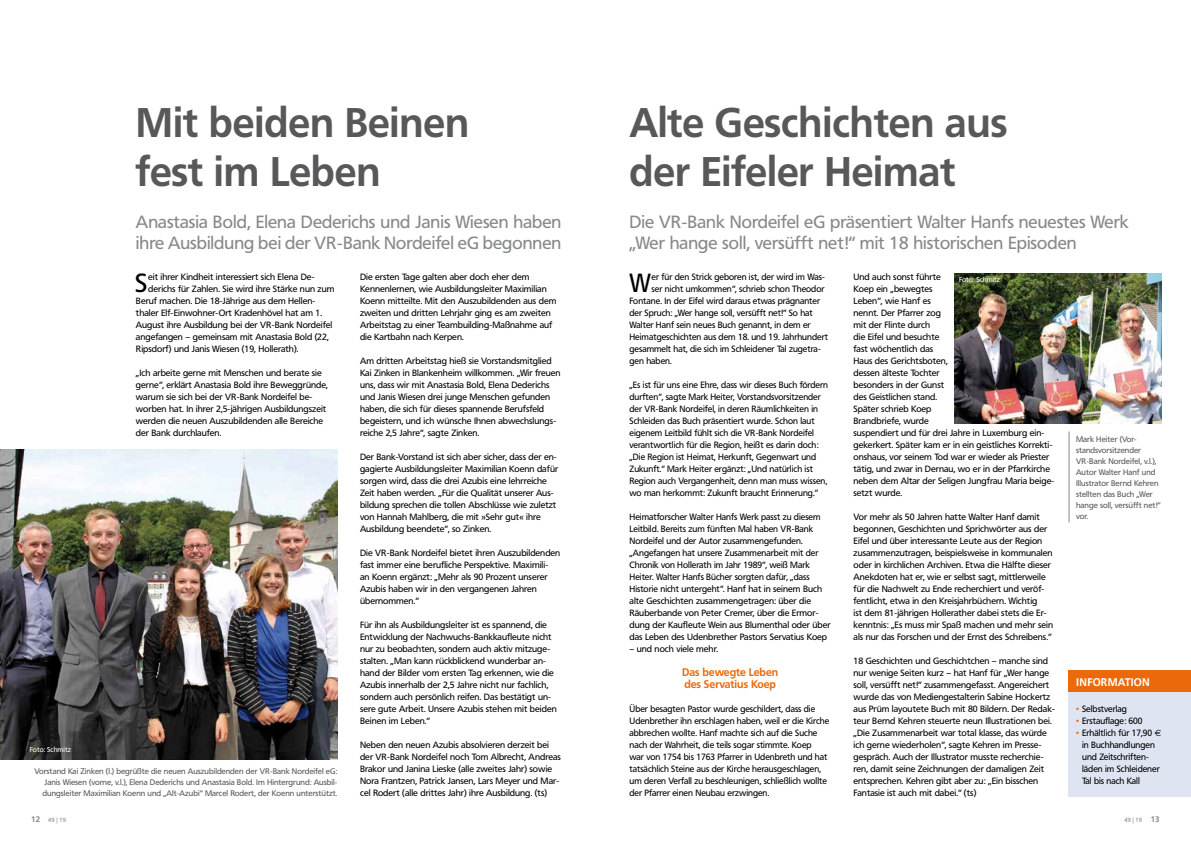
<style>
.page{position:relative;width:1191px;height:842px;background:#fff}
.page>*{position:absolute;margin:0;border:0;box-sizing:border-box;transform-origin:0 0}
.t1{font:700 41px/49.2px "Frutiger VR";color:#58585a}
.t2{font:26px "Frutiger VR";color:#000}
.t3{font:17.5px/21px "Frutiger VR";color:#87888a}
.t4{font:700 11px/12px "Frutiger VR";color:#eb690b}
.t5{font:700 11px "Frutiger VR";letter-spacing:.02em;color:#fff}
.t6{font:9px/12px "Frutiger VR";color:#000}
.t7{font:8px/11px "Frutiger VR";color:#58585a;text-align:justify}
.t8{font:7px "Frutiger VR";color:#fff}
.t9{font:6px "Frutiger VR";color:#87888a}
.s1{color:#eb690b}
.s2{font-family:"Euro Sans"}
.s3{font-weight:700;font-size:8px}
</style>
<div class="page">
<img style="left:0;top:449px;width:337px;height:310px">
<img style="left:954px;top:274px;width:207px;height:150px">
<hr style="left:1068px;top:431px;width:1px;height:91px;background:#87888a">
<div style="left:1068px;top:676px;width:123px;height:121px;background:#dfe4f2"></div>
<div style="left:1068px;top:670px;width:123px;height:22px;background:#eb690b"></div>
<h1 class="t1" style="left:136px;top:98px;width:335px">Mit beiden Beinen fest im Leben</h1>
<h3 class="t3" style="left:136px;top:212px;width:427px">Anastasia Bold, Elena Dederichs und Janis Wiesen haben ihre Ausbildung bei der VR-Bank Nordeifel eG begonnen</h3>
<h2 class="t2" style="left:135px;top:268px;width:14px">S</h2>
<p class="t6" style="left:148px;top:271px;width:168px">eit ihrer Kindheit interessiert sich Elena De-</p>
<p class="t6" style="left:148px;top:283px;width:188px">derichs für Zahlen. Sie wird ihre Stärke nun zum</p>
<p class="t6" style="left:136px;top:295px;width:180px">Beruf machen. Die 18-Jährige aus dem Hellen-</p>
<p class="t6" style="left:136px;top:307px;width:188px">thaler Elf-Einwohner-Ort Kradenhövel hat am 1.</p>
<p class="t6" style="left:136px;top:319px;width:198px">August ihre Ausbildung bei der VR-Bank Nordeifel</p>
<p class="t6" style="left:136px;top:331px;width:194px">angefangen – gemeinsam mit Anastasia Bold (22,</p>
<p class="t6" style="left:136px;top:343px;width:164px">Ripsdorf) und Janis Wiesen (19, Hollerath).</p>
<p class="t6" style="left:136px;top:367px;width:193px">„Ich arbeite gerne mit Menschen und berate sie gerne“, erklärt Anastasia Bold ihre Beweggründe, warum sie sich bei der VR-Bank Nordeifel be&shy;worben hat. In ihrer 2,5-jährigen Ausbildungszeit werden die neuen Auszubildenden alle Bereiche der Bank durchlaufen.</p>
<p class="t8" style="left:30px;top:745px;width:42px">Foto: Schmitz</p>
<p class="t7" style="left:43px;top:766px;width:296px;text-indent:-8px">Vorstand Kai Zinken (l.) begrüßte die neuen Auszubildenden der VR-Bank Nordeifel eG:<br>Janis Wiesen (vorne, v.l.), Elena Dederichs und Anastasia Bold. Im Hintergrund: Ausbil&shy;dungsleiter Maximilian Koenn und „Alt-Azubi“ Marcel Rodert, der Koenn unterstützt.</p>
<p class="t6" style="left:360px;top:271px;width:198px">Die ersten Tage galten aber doch eher dem Kennenlernen, wie Ausbildungsleiter Maximilian Koenn mitteilte. Mit den Auszubildenden aus dem zweiten und dritten Lehrjahr ging es am zweiten Arbeitstag zu einer Teambuilding-Maßnahme auf die Kartbahn nach Kerpen.</p>
<p class="t6" style="left:360px;top:355px;width:202px">Am dritten Arbeitstag hieß sie Vorstandsmitglied Kai Zinken in Blankenheim willkommen. „Wir freuen uns, dass wir mit Anastasia Bold, Elena Dederichs und Janis Wiesen drei junge Menschen gefunden haben, die sich für dieses spannende Berufsfeld begeistern, und ich wünsche Ihnen abwechslungs&shy;reiche 2,5 Jahre“, sagte Zinken.</p>
<p class="t6" style="left:360px;top:451px;width:200px">Der Bank-Vorstand ist sich aber sicher, dass der en&shy;gagierte Ausbildungsleiter Maximilian Koenn dafür sorgen wird, dass die drei Azubis eine lehrreiche Zeit haben werden. „Für die Qualität unserer Aus&shy;bildung sprechen die tollen Abschlüsse wie zuletzt von Hannah Mahlberg, die mit »Sehr gut« ihre Ausbildung beendete“, so Zinken.</p>
<p class="t6" style="left:360px;top:547px;width:202px">Die VR-Bank Nordeifel bietet ihren Auszubildenden fast immer eine berufliche Perspektive. Maximili-<br>an Koenn ergänzt: „Mehr als 90 Prozent unserer Azubis haben wir in den vergangenen Jahren übernommen.“</p>
<p class="t6" style="left:360px;top:619px;width:198px">Für ihn als Ausbildungsleiter ist es spannend, die Entwicklung der Nachwuchs-Bankkaufleute nicht nur zu beobachten, sondern auch aktiv mitzuge&shy;stalten. „Man kann rückblickend wunderbar an&shy;hand der Bilder vom ersten Tag erkennen, wie die Azubis innerhalb der 2,5 Jahre nicht nur fachlich, sondern auch persönlich reifen. Das bestätigt un&shy;sere gute Arbeit. Unsere Azubis stehen mit beiden Beinen im Leben.“</p>
<p class="t6" style="left:360px;top:739px;width:202px">Neben den neuen Azubis absolvieren derzeit bei der VR-Bank Nordeifel noch Tom Albrecht, Andreas Brakor und Janina Lieske (alle zweites Jahr) sowie Nora Frantzen, Patrick Jansen, Lars Meyer und Mar&shy;cel Rodert (alle drittes Jahr) ihre Ausbildung. (ts)</p>
<h1 class="t1" style="left:629px;top:98px;width:379px">Alte Geschichten aus der Eifeler Heimat</h1>
<h3 class="t3" style="left:629px;top:212px;width:501px">Die VR-Bank Nordeifel eG präsentiert Walter Hanfs neuestes Werk „Wer hange soll, versüfft net!“ mit 18 historischen Episoden</h3>
<h2 class="t2" style="left:629px;top:268px;width:23px">W</h2>
<p class="t6" style="left:651px;top:271px;width:175px">er für den Strick geboren ist, der wird im Was-</p>
<p class="t6" style="left:651px;top:283px;width:174px">ser nicht umkommen“, schrieb schon Theodor</p>
<p class="t6" style="left:629px;top:295px;width:192px">Fontane. In der Eifel wird daraus etwas prägnanter</p>
<p class="t6" style="left:629px;top:307px;width:185px">der Spruch: „Wer hange soll, versüfft net!“ So hat</p>
<p class="t6" style="left:629px;top:319px;width:183px">Walter Hanf sein neues Buch genannt, in dem er</p>
<p class="t6" style="left:629px;top:331px;width:200px">Heimatgeschichten aus dem 18. und 19. Jahrhundert</p>
<p class="t6" style="left:629px;top:343px;width:193px">gesammelt hat, die sich im Schleidener Tal zugetra-</p>
<p class="t6" style="left:629px;top:355px;width:44px">gen haben.</p>
<p class="t6" style="left:629px;top:379px;width:200px">„Es ist für uns eine Ehre, dass wir dieses Buch fördern durften“, sagte Mark Heiter, Vorstandsvorsitzender der VR-Bank Nordeifel, in deren Räumlichkeiten in Schleiden das Buch präsentiert wurde. Schon laut eigenem Leitbild fühlt sich die VR-Bank Nordeifel verantwortlich für die Region, heißt es darin doch: „Die Region ist Heimat, Herkunft, Gegenwart und Zukunft.“ Mark Heiter ergänzt: „Und natürlich ist Region auch Vergangenheit, denn man muss wissen, wo man herkommt: Zukunft braucht Erinnerung.“</p>
<p class="t6" style="left:629px;top:511px;width:203px">Heimatforscher Walter Hanfs Werk passt zu diesem Leitbild. Bereits zum fünften Mal haben VR-Bank Nordeifel und der Autor zusammengefunden. „Angefangen hat unsere Zusammenarbeit mit der Chronik von Hollerath im Jahr 1989“, weiß Mark Heiter. Walter Hanfs Bücher sorgten dafür, „dass Historie nicht untergeht“. Hanf hat in seinem Buch alte Geschichten zusammengetragen: über die Räuberbande von Peter Cremer, über die Ermor&shy;dung der Kaufleute Wein aus Blumenthal oder über das Leben des Udenbrether Pastors Servatius Koep</p>
<p class="t6" style="left:629px;top:643px;width:90px">– und noch viele mehr.</p>
<p class="t4" style="left:682px;top:666px;width:98px">Das bewegte Leben des Servatius Koep</p>
<p class="t6" style="left:629px;top:703px;width:201px">Über besagten Pastor wurde geschildert, dass die Udenbrether ihn erschlagen haben, weil er die Kirche abbrechen wollte. Hanf machte sich auf die Suche nach der Wahrheit, die teils sogar stimmte. Koep<br>war von 1754 bis 1763 Pfarrer in Udenbreth und hat tatsächlich Steine aus der Kirche herausgeschlagen, um deren Verfall zu beschleunigen, schließlich wollte der Pfarrer einen Neubau erzwingen.</p>
<p class="t6" style="left:853px;top:271px;width:202px">Und auch sonst führte<br>Koep ein „bewegtes<br>Leben“, wie Hanf es<br>nennt. Der Pfarrer zog<br>mit der Flinte durch<br>die Eifel und besuchte<br>fast wöchentlich das<br>Haus des Gerichtsboten,<br>dessen älteste Tochter<br>besonders in der Gunst<br>des Geistlichen stand.<br>Später schrieb Koep<br>Brandbriefe, wurde<br>suspendiert und für drei Jahre in Luxemburg ein&shy;gekerkert. Später kam er in ein geistliches Korrekti&shy;onshaus, vor seinem Tod war er wieder als Priester tätig, und zwar in Dernau, wo er in der Pfarrkirche neben dem Altar der Seligen Jungfrau Maria beige&shy;setzt wurde.</p>
<p class="t6" style="left:853px;top:511px;width:201px">Vor mehr als 50 Jahren hatte Walter Hanf damit begonnen, Geschichten und Sprichwörter aus der Eifel und über interessante Leute aus der Region zusammenzutragen, beispielsweise in kommunalen oder in kirchlichen Archiven. Etwa die Hälfte dieser Anekdoten hat er, wie er selbst sagt, mittlerweile für die Nachwelt zu Ende recherchiert und veröf&shy;fentlicht, etwa in den Kreisjahrbüchern. Wichtig<br>ist dem 81-jährigen Hollerather dabei stets die Er&shy;kenntnis: „Es muss mir Spaß machen und mehr sein als nur das Forschen und der Ernst des Schreibens.“</p>
<p class="t6" style="left:853px;top:655px;width:203px">18 Geschichten und Geschichtchen – manche sind nur wenige Seiten kurz – hat Hanf für „Wer hange soll, versüfft net!“ zusammengefasst. Angereichert wurde das von Mediengestalterin Sabine Hockertz aus Prüm layoutete Buch mit 80 Bildern. Der Redak&shy;teur Bernd Kehren steuerte neun Illustrationen bei. „Die Zusammenarbeit war total klasse, das würde ich gerne wiederholen“, sagte Kehren im Presse&shy;gespräch. Auch der Illustrator musste recherchie&shy;ren, damit seine Zeichnungen der damaligen Zeit entsprechen. Kehren gibt aber zu: „Ein bisschen Fantasie ist auch mit dabei.“ (ts)</p>
<p class="t8" style="left:959px;top:276px;width:42px">Foto: Schmitz</p>
<p class="t7" style="left:1076px;top:433px;width:86px;text-align:left">Mark Heiter (Vor&shy;standsvorsitzender<br>VR-Bank Nordeifel, v.l.),<br>Autor Walter Hanf und<br>Illustrator Bernd Kehren stellten das Buch „Wer hange soll, versüfft net!“ vor.</p>
<p class="t5" style="left:1076px;top:676px;width:75px">INFORMATION</p>
<p class="t6" style="left:1076px;top:703px;width:52px"><span class="s1">•</span> Selbstverlag</p>
<p class="t6" style="left:1076px;top:715px;width:68px"><span class="s1">•</span> Erstauflage: 600</p>
<p class="t6" style="left:1082px;top:727px;width:81px;text-indent:-6px"><span class="s1">•</span> Erhältlich für 17,90 <span class="s2">E </span>in Buchhandlungen und Zeitschriften&shy;läden im Schleidener<br>Tal bis nach Kall</p>
<p class="t9" style="left:31px;top:816px;width:36px"><span class="s3">12</span> 49 | 19</p>
<p class="t9" style="left:1124px;top:816px;width:37px">49 | 19 <span class="s3">13</span></p>
</div>
